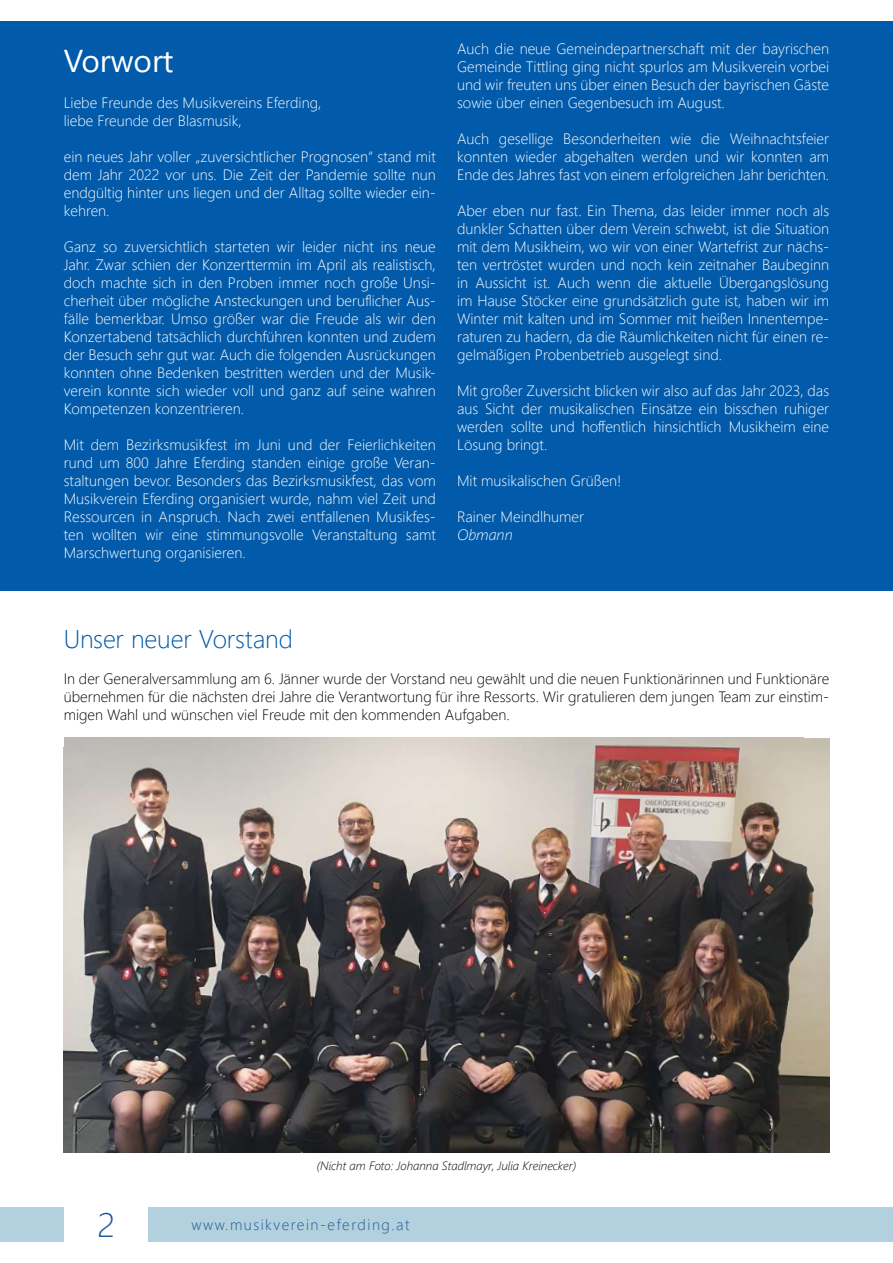
<style>
.page{position:relative;width:893px;height:1263px;background:#fff}
.page>*{position:absolute;margin:0;border:0;box-sizing:border-box;transform-origin:0 0}
.t1{font:300 34.5px "Segoe UI";color:#1c5995}
.t2{font:31.5px "Segoe UI";color:#fff}
.t3{font:300 25.5px "Segoe UI";letter-spacing:-.005em;color:#015aaa}
.t4{font:300 15px/18px "Segoe UI";color:#fff;text-align:justify}
.t5{font:300 15px/18px "Segoe UI";color:#000001;text-align:justify}
.t6{font:300 15px "Segoe UI";letter-spacing:.1em;color:#1c5995}
.t7{font:italic 300 15px "Segoe UI";color:#fff}
.t8{font:italic 300 12px "Segoe UI";color:#000001}
</style>
<div class="page">
<div style="left:149px;top:1208px;width:744px;height:34px;background:#b2d0dd"></div>
<div style="left:0;top:1208px;width:64px;height:34px;background:#b2d0dd"></div>
<div style="left:0;top:21px;width:893px;height:570px;background:#015aaa"></div>
<img style="left:64px;top:738px;width:765px;height:414px">
<h2 class="t2" style="left:64px;top:31px;width:111px">Vorwort</h2>
<p class="t4" style="left:64px;top:92px;width:259px">Liebe Freunde des Musikvereins Eferding, liebe Freunde der Blasmusik,</p>
<p class="t4" style="left:64px;top:146px;width:374px">ein neues Jahr voller „zuversichtlicher Prognosen“ stand mit dem Jahr 2022 vor uns. Die Zeit der Pandemie sollte nun endgültig hinter uns liegen und der Alltag sollte wieder ein&shy;kehren.</p>
<p class="t4" style="left:64px;top:236px;width:374px">Ganz so zuversichtlich starteten wir leider nicht ins neue Jahr. Zwar schien der Konzerttermin im April als realistisch, doch machte sich in den Proben immer noch große Unsi&shy;cherheit über mögliche Ansteckungen und beruflicher Aus&shy;fälle bemerkbar. Umso größer war die Freude als wir den Konzertabend tatsächlich durchführen konnten und zudem der Besuch sehr gut war. Auch die folgenden Ausrückungen konnten ohne Bedenken bestritten werden und der Musik&shy;verein konnte sich wieder voll und ganz auf seine wahren Kompetenzen konzentrieren.</p>
<p class="t4" style="left:64px;top:434px;width:374px">Mit dem Bezirksmusikfest im Juni und der Feierlichkeiten rund um 800 Jahre Eferding standen einige große Veran&shy;staltungen bevor. Besonders das Bezirksmusikfest, das vom Musikverein Eferding organisiert wurde, nahm viel Zeit und Ressourcen in Anspruch. Nach zwei entfallenen Musikfes&shy;ten wollten wir eine stimmungsvolle Veranstaltung samt Marschwertung organisieren.</p>
<p class="t4" style="left:457px;top:38px;width:374px">Auch die neue Gemeindepartnerschaft mit der bayrischen Gemeinde Tittling ging nicht spurlos am Musikverein vorbei und wir freuten uns über einen Besuch der bayrischen Gäste sowie über einen Gegenbesuch im August.</p>
<p class="t4" style="left:457px;top:128px;width:374px">Auch gesellige Besonderheiten wie die Weihnachtsfeier konnten wieder abgehalten werden und wir konnten am Ende des Jahres fast von einem erfolgreichen Jahr berichten.</p>
<p class="t4" style="left:457px;top:200px;width:374px">Aber eben nur fast. Ein Thema, das leider immer noch als dunkler Schatten über dem Verein schwebt, ist die Situation mit dem Musikheim, wo wir von einer Wartefrist zur nächs&shy;ten vertröstet wurden und noch kein zeitnaher Baubeginn in Aussicht ist. Auch wenn die aktuelle Übergangslösung im Hause Stöcker eine grundsätzlich gute ist, haben wir im Winter mit kalten und im Sommer mit heißen Innentempe&shy;raturen zu hadern, da die Räumlichkeiten nicht für einen re&shy;gelmäßigen Probenbetrieb ausgelegt sind.</p>
<p class="t4" style="left:457px;top:380px;width:374px">Mit großer Zuversicht blicken wir also auf das Jahr 2023, das aus Sicht der musikalischen Einsätze ein bisschen ruhiger werden sollte und hoffentlich hinsichtlich Musikheim eine Lösung bringt.</p>
<p class="t4" style="left:457px;top:470px;width:166px">Mit musikalischen Grüßen!</p>
<p class="t4" style="left:457px;top:506px;width:129px">Rainer Meindlhumer</p>
<p class="t7" style="left:457px;top:521px;width:57px">Obmann</p>
<h3 class="t3" style="left:64px;top:615px;width:231px">Unser neuer Vorstand</h3>
<p class="t5" style="left:64px;top:668px;width:767px">In der Generalversammlung am 6. Jänner wurde der Vorstand neu gewählt und die neuen Funktionärinnen und Funktionäre übernehmen für die nächsten drei Jahre die Verantwortung für ihre Ressorts. Wir gratulieren dem jungen Team zur einstim&shy;migen Wahl und wünschen viel Freude mit den kommenden Aufgaben.</p>
<p class="t8" style="left:317px;top:1154px;width:261px">(Nicht am Foto: Johanna Stadlmayr, Julia Kreinecker)</p>
<h1 class="t1" style="left:97px;top:1192px;width:19px">2</h1>
<p class="t6" style="left:191px;top:1211px;width:220px">www.musikverein-eferding.at</p>
</div>
